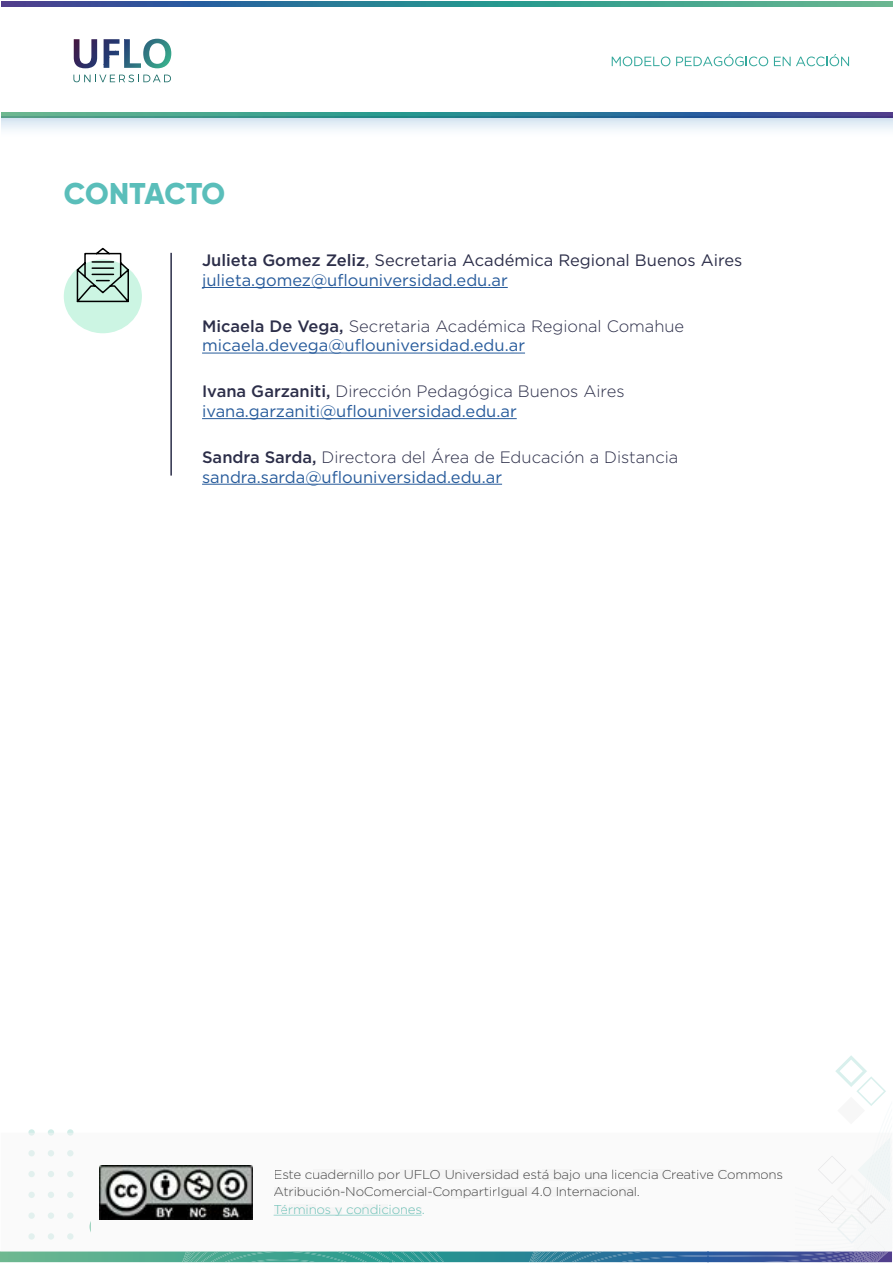
<style>
.page{position:relative;width:893px;height:1263px;background:#fff}
.page>*{position:absolute;margin:0;border:0;box-sizing:border-box;transform-origin:0 0}
.t1{font:800 30px "Gilroy";letter-spacing:-.01em;color:#5abeba}
.t2{font:16.5px/19.8px "Gotham";color:#275b9b}
.t3{font:16.5px/19.8px "Gotham";color:#2c2e49}
.t4{font:300 16.5px/19.8px "Gotham";color:#2c2e49}
.t5{font:300 12.75px/17.5px "Gotham";letter-spacing:-.02em;color:#4a4a4a;scale:1.05 1}
.t6{font:300 12.75px "Gotham";letter-spacing:-.02em;color:#6ec2b8;scale:1.05 1}
.s1{font-weight:500}
.s2{color:#275b9b}
.s3{font-weight:500;color:#2c2e49}
.s4{font-weight:300;color:#2c2e49}
.s5{font-weight:400;color:#275b9b}
</style>
<div class="page">
<svg style="left:74px;top:39px;width:97px;height:29px"></svg>
<svg style="left:73px;top:75px;width:98px;height:7px"></svg>
<svg style="left:612px;top:57px;width:58px;height:9px"></svg>
<svg style="left:676px;top:54px;width:92px;height:12px"></svg>
<svg style="left:774px;top:54px;width:75px;height:12px"></svg>
<svg style="left:1px;top:118px;width:892px;height:12px"></svg>
<svg style="left:1px;top:113px;width:892px;height:4px;background:#388190"></svg>
<img style="left:1px;top:117px;width:892px;height:1px">
<svg style="left:1px;top:1px;width:892px;height:5px;background:#3a8593"></svg>
<div style="left:28px;top:1129px;width:7px;height:6px;background:#d1ede8;border-radius:50%"></div>
<svg style="left:48px;top:1129px;width:6px;height:4px"></svg>
<svg style="left:67px;top:1129px;width:6px;height:4px"></svg>
<hr style="left:202px;top:287px;width:306px;height:1px;background:#275b9b">
<hr style="left:202px;top:353px;width:323px;height:1px;background:#275b9b">
<hr style="left:202px;top:418px;width:315px;height:1px;background:#275b9b">
<hr style="left:202px;top:484px;width:300px;height:1px;background:#275b9b">
<hr style="left:170px;top:253px;width:2px;height:223px;background:#2c2e49">
<div style="left:64px;top:259px;width:78px;height:74px;background:#ccf5e3;border-radius:50%"></div>
<svg style="left:75px;top:247px;width:55px;height:56px"></svg>
<svg style="left:28px;top:1133px;width:62px;height:107px"></svg>
<svg style="left:90px;top:1055px;width:802px;height:208px"></svg>
<img style="left:99px;top:1165px;width:153px;height:54px">
<h1 class="t1" style="left:64px;top:175px;width:163px">CONTACTO</h1>
<p class="t3" style="left:202px;top:250px;width:542px"><span class="s1">Julieta Gomez Zeliz</span>, Secretaria Académica Regional Buenos Aires <span class="s2">julieta.gomez@uflouniversidad.edu.ar</span></p>
<p class="t2" style="left:202px;top:315px;width:484px"><span class="s3">Micaela De Vega,</span> <span class="s4">Secretaria Académica Regional Comahue </span>micaela.devega@uflouniversidad.edu.ar</p>
<p class="t2" style="left:202px;top:381px;width:424px"><span class="s3">Ivana Garzaniti,</span> <span class="s4">Dirección Pedagógica Buenos Aires </span>ivana.garzaniti@uflouniversidad.edu.ar</p>
<p class="t4" style="left:202px;top:447px;width:478px"><span class="s1">Sandra Sarda,</span> Directora del Área de Educación a Distancia <span class="s5">sandra.sarda@uflouniversidad.edu.ar</span></p>
<p class="t5" style="left:274px;top:1165px;width:487px">Este cuadernillo por UFLO Universidad está bajo una licencia Creative Commons<br>Atribución-NoComercial-CompartirIgual 4.0 Internacional.</p>
<p class="t6" style="left:274px;top:1201px;width:145px">Términos y condiciones.</p>
</div>
